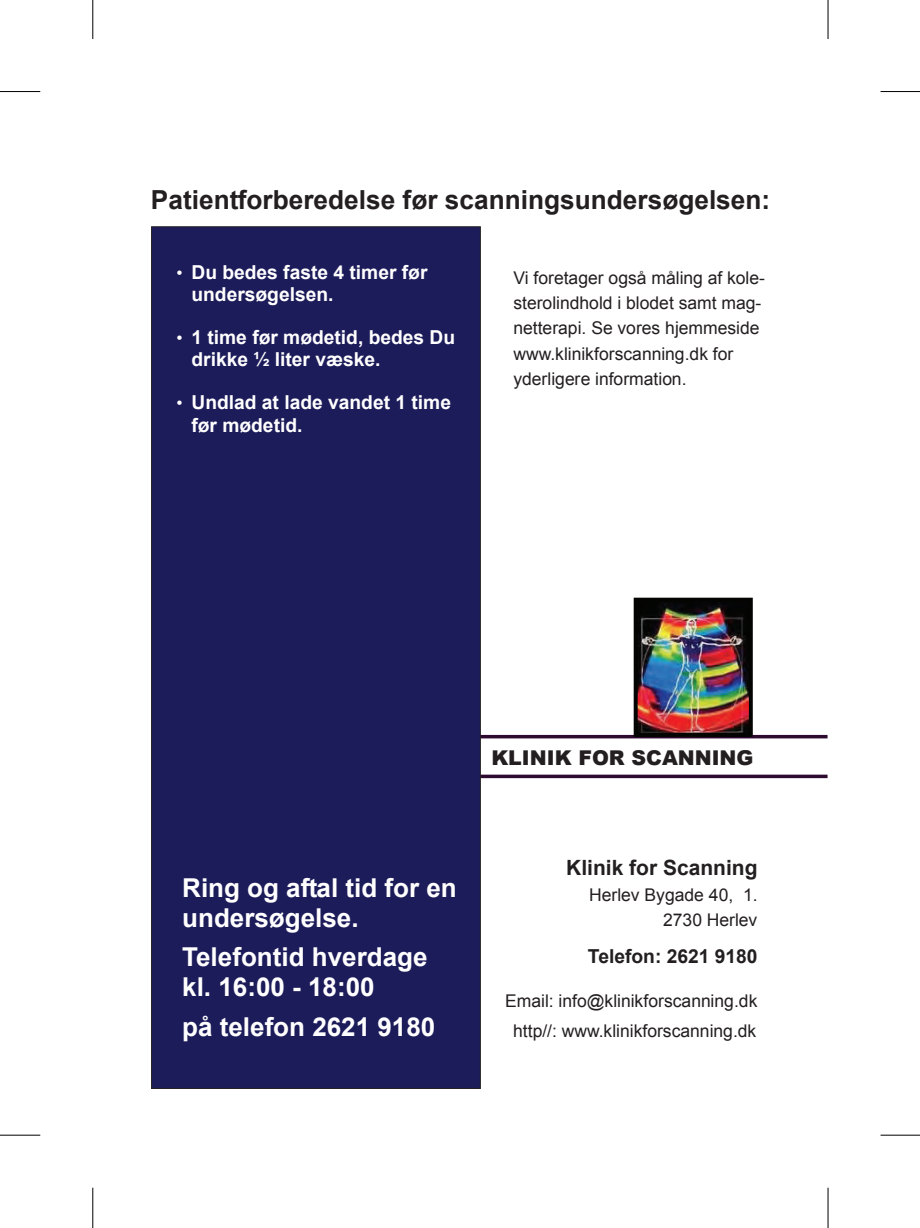
<style>
.page{position:relative;width:920px;height:1228px;background:#fff}
.page>*{position:absolute;margin:0;border:0;box-sizing:border-box;transform-origin:0 0}
.t1{font:700 26.25px "Arial";color:#231f20}
.t2{font:700 26.07px/30.1px "Arial";color:#fff}
.t3{font:700 21px "Arial";color:#231f20}
.t4{font:900 20.3px "Arial";color:#231f20}
.t5{font:700 19.25px/22.6px "Arial";color:#fff}
.t6{font:700 19.25px "Arial";color:#231f20}
.t7{font:17.5px/25.2px "Arial";color:#231f20;text-align:center}
.s1{font-weight:400;font-size:17.5px}
</style>
<div class="page">
<svg style="left:481px;top:734px;width:346px;height:4px"></svg>
<svg style="left:481px;top:774px;width:346px;height:4px"></svg>
<img style="left:633px;top:597px;width:120px;height:139px">
<div style="left:151px;top:226px;width:330px;height:862px;background:#1d1c5a;border:1px solid #231f20"></div>
<hr style="left:0;top:1134px;width:40px;height:1px;background:#000">
<hr style="left:92px;top:1187px;width:1px;height:40px;background:#000">
<hr style="left:0;top:91px;width:40px;height:1px;background:#000">
<hr style="left:92px;top:0;width:1px;height:39px;background:#000">
<hr style="left:880px;top:91px;width:40px;height:1px;background:#000">
<hr style="left:827px;top:0;width:1px;height:39px;background:#000">
<hr style="left:880px;top:1134px;width:40px;height:1px;background:#000">
<hr style="left:827px;top:1187px;width:1px;height:40px;background:#000">
<h1 class="t1" style="left:151px;top:190px;width:621px">Patientforberedelse før scanningsundersøgelsen:</h1>
<p class="t5" style="left:191px;top:262px;width:237px;text-indent:-15px"><span class="s1">•</span> Du bedes faste 4 timer før undersøgelsen.</p>
<p class="t5" style="left:191px;top:327px;width:265px;text-indent:-15px"><span class="s1">•</span> 1 time før mødetid, bedes Du drikke ½ liter væske.</p>
<p class="t5" style="left:191px;top:393px;width:261px;text-indent:-15px"><span class="s1">•</span> Undlad at lade vandet 1 time før mødetid.</p>
<p class="t7" style="left:513px;top:267px;width:253px;text-align:left">Vi foretager også måling af kole&shy;sterolindhold i blodet samt mag&shy;netterapi. Se vores hjemmeside www.klinikforscanning.dk for yderligere information.</p>
<p class="t4" style="left:491px;top:750px;width:263px">KLINIK FOR SCANNING</p>
<h2 class="t2" style="left:182px;top:874px;width:276px">Ring og aftal tid for en undersøgelse.</h2>
<h2 class="t2" style="left:182px;top:944px;width:247px">Telefontid hverdage kl. 16:00 - 18:00</h2>
<h2 class="t2" style="left:182px;top:1013px;width:255px">på telefon 2621 9180</h2>
<p class="t3" style="left:566px;top:860px;width:193px">Klinik for Scanning</p>
<p class="t7" style="left:589px;top:883px;width:170px;text-align:right">Herlev Bygade 40, 1.<br>2730 Herlev</p>
<p class="t6" style="left:588px;top:948px;width:171px">Telefon: 2621 9180</p>
<p class="t7" style="left:505px;top:986px;width:254px;line-height:30.6px">Email: info@klinikforscanning.dk http//: www.klinikforscanning.dk</p>
</div>
